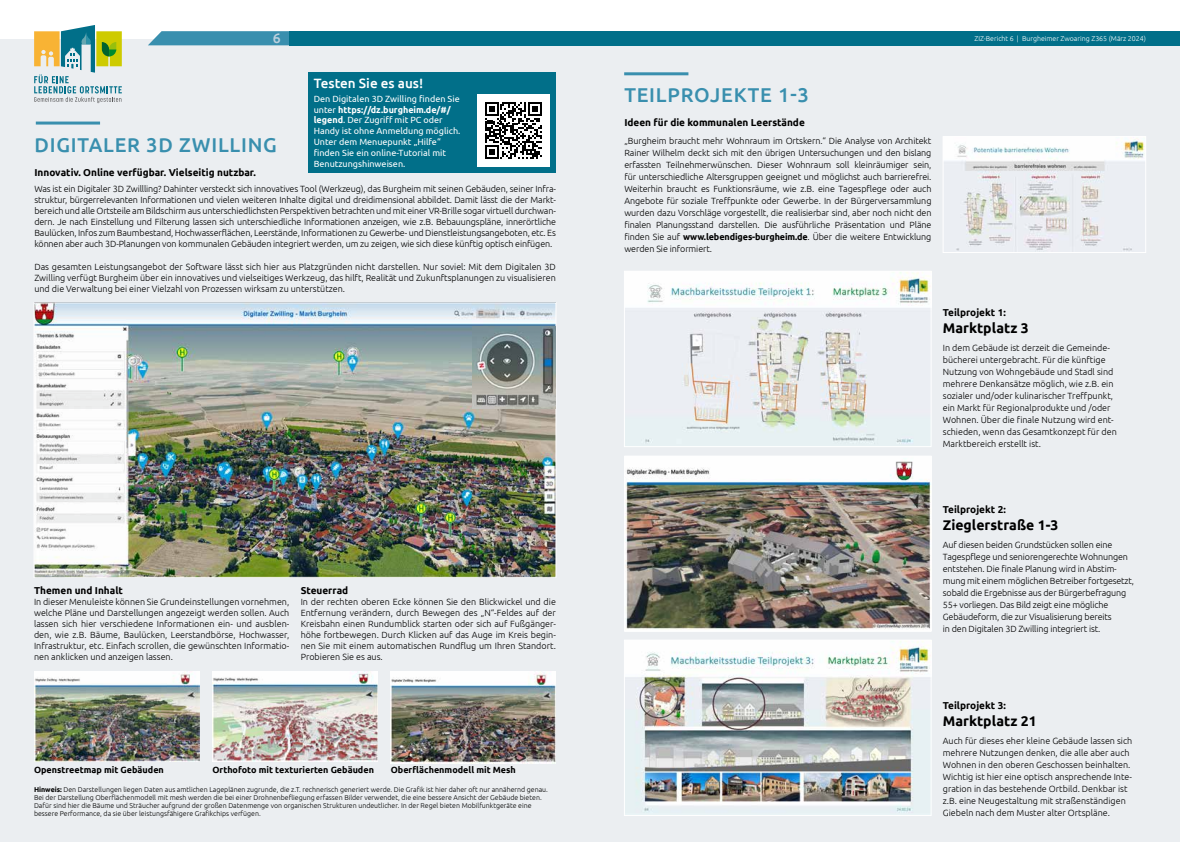
<style>
.page{position:relative;width:1180px;height:842px;background:#fff}
.page>*{position:absolute;margin:0;border:0;box-sizing:border-box;transform-origin:0 0}
.t1{font:500 20px "Ubuntu";letter-spacing:.04em;color:#398fae}
.t2{font:700 14px "Ubuntu";color:#000}
.t3{font:500 14px "Ubuntu";color:#bdd0dd}
.t4{font:500 13.5px "Ubuntu";color:#fff}
.t5{font:700 10px "Ubuntu";color:#000}
.t6{font:300 9px/12px "Ubuntu";color:#000;text-align:justify}
.t7{font:9px/10.8px "Ubuntu";color:#fff}
.t8{font:700 9px "Ubuntu";color:#000}
.t9{font:300 7px/8px "Ubuntu";color:#000}
.t10{font:300 7px "Ubuntu";color:#fff}
.s1{font-weight:700}
</style>
<div class="page">
<div style="left:0;top:40px;width:1179px;height:802px;background:#ebeef1"></div>
<svg style="left:148px;top:31px;width:141px;height:14px;background:#4495b2"></svg>
<div style="left:289px;top:31px;width:890px;height:14px;background:#016f89"></div>
<svg style="left:34px;top:25px;width:88px;height:78px"></svg>
<hr style="left:36px;top:122px;width:64px;height:3px;background:#398fae">
<hr style="left:624px;top:72px;width:64px;height:3px;background:#398fae">
<img style="left:34px;top:672px;width:165px;height:89px">
<img style="left:212px;top:672px;width:165px;height:89px">
<img style="left:391px;top:672px;width:165px;height:91px">
<img style="left:944px;top:138px;width:199px;height:113px">
<div style="left:942px;top:136px;width:203px;height:117px;border:1px solid #fff"></div>
<div style="left:308px;top:72px;width:248px;height:100px;background:#016f89"></div>
<img style="left:36px;top:305px;width:518px;height:271px">
<div style="left:34px;top:303px;width:522px;height:275px;border:1px solid #fff"></div>
<img style="left:472px;top:326px;width:84px;height:82px">
<img style="left:626px;top:642px;width:303px;height:171px">
<div style="left:624px;top:640px;width:307px;height:176px;border:1px solid #fff"></div>
<img style="left:626px;top:458px;width:303px;height:172px">
<div style="left:624px;top:456px;width:307px;height:176px;border:1px solid #fff"></div>
<img style="left:626px;top:273px;width:303px;height:171px">
<div style="left:624px;top:271px;width:307px;height:176px;border:1px solid #fff"></div>
<div style="left:477px;top:94px;width:72px;height:73px;background:#fff"></div>
<svg style="left:485px;top:102px;width:56px;height:57px"></svg>
<h2 class="t3" style="left:273px;top:29px;width:9px">6</h2>
<p class="t10" style="left:974px;top:34px;width:173px">ZIZ-Bericht 6 | Burgheimer Zwoaring Z365 (März 2024)</p>
<h3 class="t4" style="left:314px;top:75px;width:111px">Testen Sie es aus!</h3>
<p class="t7" style="left:314px;top:93px;width:148px">Den Digitalen 3D Zwilling finden Sie unter <span class="s1">https://dz.burgheim.de/#/ legend</span>. Der Zugriff mit PC oder<br>Handy ist ohne Anmeldung möglich.<br>Unter dem Menuepunkt „Hilfe“ finden Sie ein online-Tutorial mit<br>Benutzungshinweisen.</p>
<h1 class="t1" style="left:34px;top:132px;width:244px">DIGITALER 3D ZWILLING</h1>
<p class="t5" style="left:34px;top:166px;width:223px">Innovativ. Online verfügbar. Vielseitig nutzbar.</p>
<p class="t6" style="left:34px;top:183px;width:523px;line-height:11px">Was ist ein Digitaler 3D Zwillling? Dahinter versteckt sich innovatives Tool (Werkzeug), das Burgheim mit seinen Gebäuden, seiner Infra&shy;struktur, bürgerrelevanten Informationen und vielen weiteren Inhalte digital und dreidimensional abbildet. Damit lässt die der Markt&shy;bereich und alle Ortsteile am Bildschirm aus unterschiedlichsten Perspektiven betrachten und mit einer VR-Brille sogar virtuell durchwan&shy;dern. Je nach Einstellung und Filterung lassen sich unterschiedliche Informationen anzeigen, wie z.B. Bebauungspläne, innerörtliche Baulücken, Infos zum Baumbestand, Hochwasserflächen, Leerstände, Informationen zu Gewerbe- und Dienstleistungsangeboten, etc. Es können aber auch 3D-Planungen von kommunalen Gebäuden integriert werden, um zu zeigen, wie sich diese künftig optisch einfügen.</p>
<p class="t6" style="left:34px;top:261px;width:523px;line-height:11px">Das gesamten Leistungsangebot der Software lässt sich hier aus Platzgründen nicht darstellen. Nur soviel: Mit dem Digitalen 3D Zwilling verfügt Burgheim über ein innovatives und vielseitiges Werkzeug, das hilft, Realität und Zukunftsplanungen zu visualisieren und die Verwaltung bei einer Vielzahl von Prozessen wirksam zu unterstützen.</p>
<p class="t5" style="left:34px;top:584px;width:90px">Themen und Inhalt</p>
<p class="t6" style="left:34px;top:596px;width:257px;line-height:11px">In dieser Menuleiste können Sie Grundeinstellungen vornehmen, welche Pläne und Darstellungen angezeigt werden sollen. Auch lassen sich hier verschiedene Informationen ein- und ausblen&shy;den, wie z.B. Bäume, Baulücken, Leerstandbörse, Hochwasser, Infrastruktur, etc. Einfach scrollen, die gewünschten Informatio&shy;nen anklicken und anzeigen lassen.</p>
<p class="t5" style="left:300px;top:584px;width:49px">Steuerrad</p>
<p class="t6" style="left:300px;top:596px;width:257px;line-height:11px">In der rechten oberen Ecke können Sie den Blickwickel und die Entfernung verändern, durch Bewegen des „N“-Feldes auf der Kreisbahn einen Rundumblick starten oder sich auf Fußgänger&shy;höhe fortbewegen. Durch Klicken auf das Auge im Kreis begin&shy;nen Sie mit einem automatischen Rundflug um Ihren Standort.<br>Probieren Sie es aus.</p>
<p class="t8" style="left:34px;top:764px;width:131px">Openstreetmap mit Gebäuden</p>
<p class="t8" style="left:212px;top:764px;width:163px">Orthofoto mit texturierten Gebäuden</p>
<p class="t8" style="left:391px;top:764px;width:126px">Oberflächenmodell mit Mesh</p>
<p class="t9" style="left:34px;top:785px;width:515px"><span class="s1">Hinweis:</span> Den Darstellungen liegen Daten aus amtlichen Lageplänen zugrunde, die z.T. rechnerisch generiert werde. Die Grafik ist hier daher oft nur annähernd genau.<br>Bei der Darstellung Oberflächenmodell mit mesh werden die bei einer Drohnenbefliegung erfassen Bilder verwendet, die eine bessere Ansicht der Gebäude bieten.<br>Dafür sind hier die Bäume und Sträucher aufgrund der großen Datenmenge von organischen Strukturen undeutlicher. In der Regel bieten Mobilfunktgeräte eine bessere Performance, da sie über leistungsfähigere Grafikchips verfügen.</p>
<h1 class="t1" style="left:624px;top:83px;width:186px">TEILPROJEKTE 1-3</h1>
<p class="t5" style="left:624px;top:117px;width:182px">Ideen für die kommunalen Leerstände</p>
<p class="t6" style="left:624px;top:135px;width:308px">„Burgheim braucht mehr Wohnraum im Ortskern.“ Die Analyse von Architekt Rainer Wilhelm deckt sich mit den übrigen Untersuchungen und den bislang erfassten Teilnehmerwünschen. Dieser Wohnraum soll kleinräumiger sein, für unterschiedliche Altersgruppen geeignet und möglichst auch barrierefrei.<br>Weiterhin braucht es Funktionsräume, wie z.B. eine Tagespflege oder auch Angebote für soziale Treffpunkte oder Gewerbe. In der Bürgerversammlung wurden dazu Vorschläge vorgestellt, die realisierbar sind, aber noch nicht den finalen Planungsstand darstellen. Die ausführliche Präsentation und Pläne finden Sie auf <span class="s1">www.lebendiges-burgheim.de</span>. Über die weitere Entwicklung werden Sie informiert.</p>
<p class="t5" style="left:942px;top:307px;width:64px">Teilprojekt 1:</p>
<h2 class="t2" style="left:942px;top:320px;width:87px">Marktplatz 3</h2>
<p class="t6" style="left:942px;top:341px;width:175px;text-align:left">In dem Gebäude ist derzeit die Gemeinde&shy;bücherei untergebracht. Für die künftige Nutzung von Wohngebäude und Stadl sind mehrere Denkansätze möglich, wie z.B. ein sozialer und/oder kulinarischer Treffpunkt, ein Markt für Regionalprodukte und /oder Wohnen. Über die finale Nutzung wird ent&shy;schieden, wenn das Gesamtkonzept für den Marktbereich erstellt ist.</p>
<p class="t5" style="left:942px;top:503px;width:64px">Teilprojekt 2:</p>
<h2 class="t2" style="left:942px;top:516px;width:117px">Zieglerstraße 1-3</h2>
<p class="t6" style="left:942px;top:538px;width:193px;text-align:left">Auf diesen beiden Grundstücken sollen eine Tagespflege und seniorengerechte Wohnungen entstehen. Die finale Planung wird in Abstim&shy;mung mit einem möglichen Betreiber fortgesetzt, sobald die Ergebnisse aus der Bürgerbefragung 55+ vorliegen. Das Bild zeigt eine mögliche Gebäudeform, die zur Visualisierung bereits<br>in den Digitalen 3D Zwilling integriert ist.</p>
<p class="t5" style="left:942px;top:700px;width:64px">Teilprojekt 3:</p>
<h2 class="t2" style="left:942px;top:713px;width:95px">Marktplatz 21</h2>
<p class="t6" style="left:942px;top:734px;width:191px;text-align:left">Auch für dieses eher kleine Gebäude lassen sich mehrere Nutzungen denken, die alle aber auch Wohnen in den oberen Geschossen beinhalten.<br>Wichtig ist hier eine optisch ansprechende Inte&shy;gration in das bestehende Ortbild. Denkbar ist z.B. eine Neugestaltung mit straßenständigen Giebeln nach dem Muster alter Ortspläne.</p>
</div>
